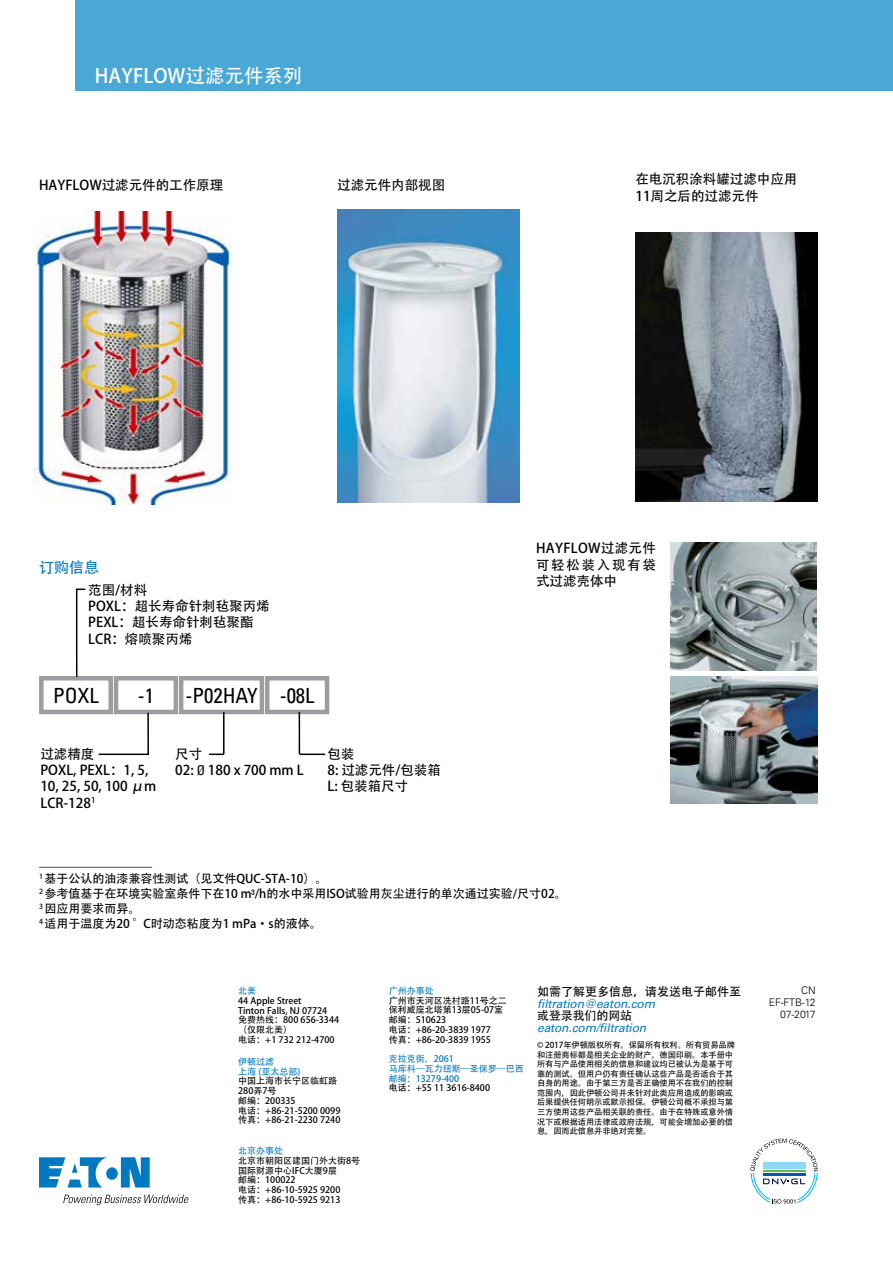
<style>
.page{position:relative;width:893px;height:1263px;background:#fff}
.page>*{position:absolute;margin:0;border:0;box-sizing:border-box;transform-origin:0 0}
.t1{font:condensed 21px "Univers LT";color:#000}
.t2{font:19.5px "Adobe Heiti Std";color:#fff}
.t3{font:15px "Adobe Heiti Std";color:#0079c1}
.t4{font:13.5px/16.2px "Adobe Heiti Std";color:#000}
.t5{font:12px/15px "Adobe Heiti Std";color:#000}
.t6{font:italic 12px "Univers LT";letter-spacing:-.01em;color:#0079c1}
.t7{font:300 10.5px/12px "Univers LT";letter-spacing:-.01em;color:#000;text-align:right}
.t8{font:9px/9.8px "Adobe Heiti Std";color:#000}
.t9{font:9px/9.8px "Adobe Heiti Std";color:#0079c1}
.t10{font:8.25px/9.6px "Adobe Heiti Std";letter-spacing:-.01em;color:#000}
.s1{font-family:"Univers LT";font-stretch:condensed}
</style>
<div class="page">
<svg style="left:750px;top:1138px;width:68px;height:65px"></svg>
<svg style="left:39px;top:1157px;width:111px;height:30px"></svg>
<svg style="left:63px;top:1195px;width:126px;height:10px"></svg>
<div style="left:75px;top:0;width:818px;height:90px;background:#4aa8d7"></div>
<img style="left:35px;top:211px;width:197px;height:293px">
<img style="left:337px;top:210px;width:182px;height:292px">
<img style="left:635px;top:233px;width:183px;height:268px">
<img style="left:670px;top:543px;width:147px;height:127px">
<img style="left:670px;top:676px;width:147px;height:127px">
<hr style="left:39px;top:867px;width:113px;height:1px;background:#000">
<div style="left:39px;top:676px;width:74px;height:38px;border:4px solid #9b9da0"></div>
<div style="left:114px;top:676px;width:64px;height:38px;border:4px solid #9b9da0"></div>
<div style="left:179px;top:676px;width:85px;height:38px;border:4px solid #9b9da0"></div>
<div style="left:265px;top:676px;width:64px;height:38px;border:4px solid #9b9da0"></div>
<hr style="left:223px;top:712px;width:2px;height:42px;background:#000">
<hr style="left:299px;top:712px;width:1px;height:42px;background:#000">
<svg style="left:75px;top:588px;width:12px;height:90px"></svg>
<svg style="left:97px;top:711px;width:53px;height:45px"></svg>
<svg style="left:209px;top:753px;width:15px;height:2px"></svg>
<hr style="left:300px;top:753px;width:25px;height:2px;background:#000">
<h2 class="t2" style="left:95px;top:64px;width:209px">HAYFLOW过滤元件系列</h2>
<h3 class="t4" style="left:39px;top:178px;width:186px">HAYFLOW过滤元件的工作原理</h3>
<h3 class="t4" style="left:337px;top:178px;width:109px">过滤元件内部视图</h3>
<h3 class="t4" style="left:635px;top:172px;width:163px">在电沉积涂料罐过滤中应用<br>11周之后的过滤元件</h3>
<h3 class="t3" style="left:39px;top:559px;width:61px">订购信息</h3>
<h3 class="t4" style="left:88px;top:582px;width:183px">范围/材料<br>POXL：超长寿命针刺毡聚丙烯<br>PEXL：超长寿命针刺毡聚酯<br>LCR：熔喷聚丙烯</h3>
<h1 class="t1" style="left:53px;top:682px;width:47px">POXL</h1>
<h1 class="t1" style="left:138px;top:682px;width:18px">-1</h1>
<h1 class="t1" style="left:185px;top:682px;width:131px">-P02HAY -08L</h1>
<h3 class="t4" style="left:40px;top:746px;width:118px">过滤精度<br>POXL, PEXL：1, 5,<br>10, 25, 50, 100 µm<br>LCR-128<sup>1</sup></h3>
<h3 class="t4" style="left:327px;top:746px;width:115px">包装<br>8: 过滤元件/包装箱<br>L: 包装箱尺寸</h3>
<h3 class="t4" style="left:175px;top:746px;width:130px">尺寸<br>02: <span class="s1">Ø</span> 180 x 700 mm L</h3>
<h3 class="t4" style="left:536px;top:541px;width:121px;text-align:justify">HAYFLOW过滤元件可轻松装入现有袋式过滤壳体中</h3>
<h3 class="t5" style="left:39px;top:871px;width:529px"><sup>1</sup> 基于公认的油漆兼容性测试（见文件QUC-STA-10）。<br><sup>2</sup> 参考值基于在环境实验室条件下在10 m<span class="s1">³</span>/h的水中采用ISO试验用灰尘进行的单次通过实验/尺寸02。<sup>3</sup> 因应用要求而异。<br><sup>4</sup> 适用于温度为20°C时动态粘度为1 mPa·s的液体。</h3>
<p class="t9" style="left:238px;top:986px;width:19px">北美</p>
<p class="t8" style="left:238px;top:996px;width:102px">44 Apple Street<br>Tinton Falls, NJ 07724<br>免费热线：800 656-3344（仅限北美）<br>电话：+1 732 212-4700</p>
<p class="t9" style="left:238px;top:1057px;width:64px">伊顿过滤<br>上海 (亚太总部)</p>
<p class="t8" style="left:238px;top:1076px;width:104px">中国上海市长宁区临虹路<br>280弄7号<br>邮编：200335<br>电话：+86-21-5200 0099传真：+86-21-2230 7240</p>
<p class="t9" style="left:238px;top:1146px;width:46px">北京办事处</p>
<p class="t8" style="left:238px;top:1156px;width:124px">北京市朝阳区建国门外大街8号国际财源中心IFC大厦9层<br>邮编：100022<br>电话：+86-10-5925 9200<br>传真：+86-10-5925 9213</p>
<p class="t9" style="left:389px;top:986px;width:46px">广州办事处</p>
<p class="t8" style="left:389px;top:996px;width:120px">广州市天河区冼村路11号之二保利威座北塔第13层05-07室邮编：510623<br>电话：+86-20-3839 1977<br>传真：+86-20-3839 1955</p>
<p class="t9" style="left:389px;top:1054px;width:136px">克拉克街，2061<br>马库科—瓦力纽斯—圣保罗—巴西邮编：13279-400</p>
<p class="t8" style="left:389px;top:1083px;width:103px">电话：+55 11 3616-8400</p>
<h3 class="t5" style="left:537px;top:985px;width:205px">如需了解更多信息，请发送电子邮件至</h3>
<h3 class="t6" style="left:537px;top:997px;width:120px">filtration@eaton.com</h3>
<h3 class="t5" style="left:537px;top:1009px;width:97px">或登录我们的网站</h3>
<h3 class="t6" style="left:537px;top:1021px;width:111px">eaton.com/filtration</h3>
<p class="t10" style="left:537px;top:1040px;width:199px">© 2017年伊顿版权所有。保留所有权利。所有贸易品牌和注册商标都是相关企业的财产。德国印刷。本手册中所有与产品使用相关的信息和建议均已被认为是基于可靠的测试。但用户仍有责任确认这些产品是否适合于其自身的用途。由于第三方是否正确使用不在我们的控制范围内，因此伊顿公司并未针对此类应用造成的影响或后果提供任何明示或默示担保。伊顿公司概不承担与第三方使用这些产品相关联的责任。由于在特殊或意外情况下或根据适用法律或政府法规，可能会增加必要的信息，因而此信息并非绝对完整。</p>
<p class="t7" style="left:769px;top:985px;width:49px">CN<br>EF-FTB-12<br>07-2017</p>
</div>
